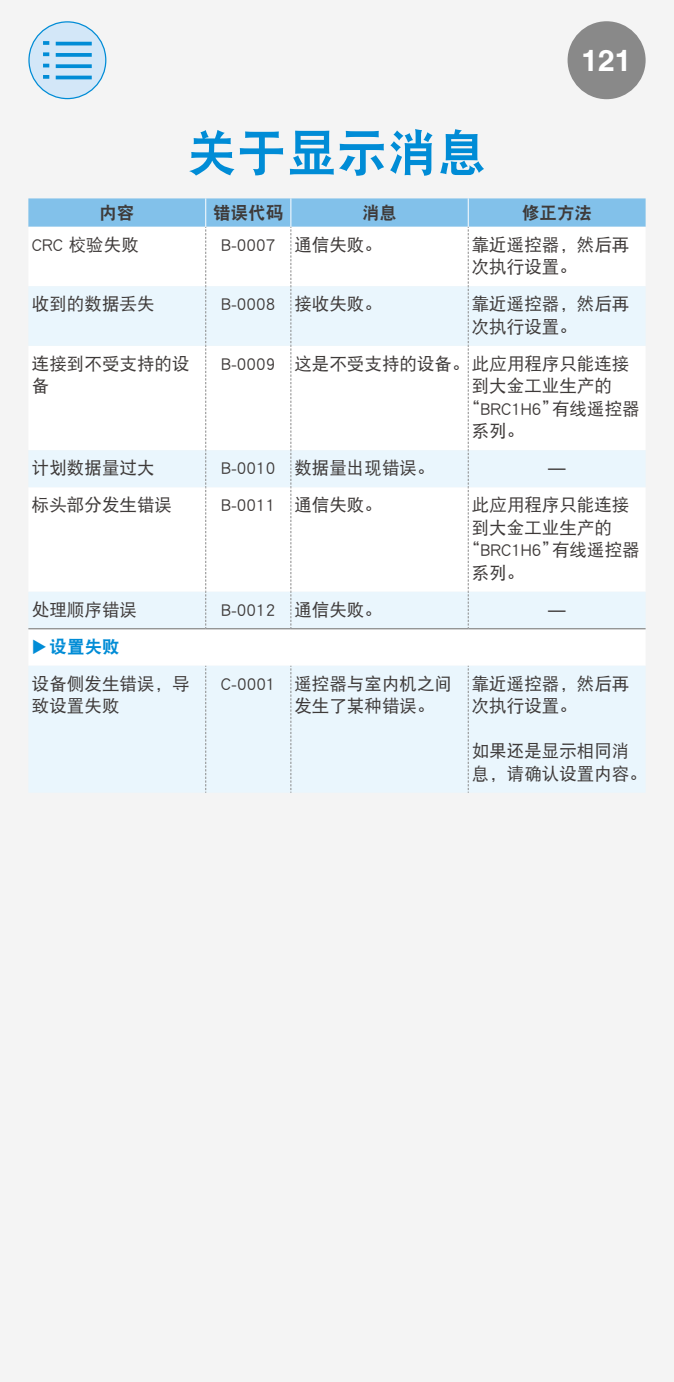
<style>
.page{position:relative;width:674px;height:1382px;background:#fff}
.page>*{position:absolute;margin:0;border:0;box-sizing:border-box;transform-origin:0 0}
.t1{font:50px "DF Hei GB W9";color:#008cd6}
.t2{font:700 30px "Helvetica LT Com";color:#fff}
.t3{font:17.5px/22.5px "DF Hei GB W5";color:#3e3a39}
.t4{font:17.5px "DF Hei GB W9";color:#3e3a39}
.t5{font:17.5px "DF Hei GB W9";color:#008cd6}
.t6{font:17.5px "Helvetica LT Com";color:#3e3a39}
</style>
<div class="page">
<div style="left:0;top:0;width:673px;height:1382px;background:#f4f4f4"></div>
<div style="left:567px;top:21px;width:78px;height:78px;background:#898989;border-radius:50%"></div>
<div style="left:29px;top:22px;width:77px;height:77px;background:#d3e7f8;border-radius:50%"></div>
<div style="left:28px;top:21px;width:78px;height:78px;border:1px solid #008cd6;border-radius:50%"></div>
<hr style="left:56px;top:42px;width:36px;height:3px;background:#008cd6">
<svg style="left:43px;top:41px;width:6px;height:4px"></svg>
<svg style="left:56px;top:53px;width:36px;height:4px"></svg>
<svg style="left:43px;top:52px;width:6px;height:4px"></svg>
<svg style="left:56px;top:64px;width:36px;height:4px"></svg>
<svg style="left:43px;top:64px;width:6px;height:3px"></svg>
<hr style="left:56px;top:76px;width:36px;height:3px;background:#008cd6">
<svg style="left:43px;top:75px;width:6px;height:4px"></svg>
<svg style="left:28px;top:629px;width:617px;height:164px;fill:#eaf6fd"></svg>
<svg style="left:205px;top:666px;width:1px;height:127px"></svg>
<svg style="left:290px;top:666px;width:1px;height:127px"></svg>
<svg style="left:467px;top:666px;width:1px;height:127px"></svg>
<hr style="left:28px;top:628px;width:178px;height:1px;background:#898989">
<hr style="left:206px;top:628px;width:85px;height:1px;background:#898989">
<hr style="left:291px;top:628px;width:177px;height:1px;background:#898989">
<hr style="left:468px;top:628px;width:177px;height:1px;background:#898989">
<svg style="left:28px;top:198px;width:617px;height:430px"></svg>
<svg style="left:33px;top:639px;width:13px;height:15px"></svg>
<h1 class="t1" style="left:187px;top:126px;width:301px">关于显示消息</h1>
<h2 class="t2" style="left:581px;top:42px;width:52px">121</h2>
<p class="t4" style="left:99px;top:203px;width:36px">内容</p>
<p class="t4" style="left:213px;top:203px;width:71px">错误代码</p>
<p class="t4" style="left:362px;top:203px;width:36px">消息</p>
<p class="t4" style="left:521px;top:203px;width:71px">修正方法</p>
<p class="t3" style="left:32px;top:233px;width:108px">CRC 校验失败</p>
<p class="t3" style="left:221px;top:233px;width:162px">B-0007 通信失败。</p>
<p class="t3" style="left:471px;top:233px;width:159px">靠近遥控器，然后再次执行设置。</p>
<p class="t3" style="left:32px;top:292px;width:124px">收到的数据丢失</p>
<p class="t3" style="left:221px;top:292px;width:162px">B-0008 接收失败。</p>
<p class="t3" style="left:471px;top:292px;width:159px">靠近遥控器，然后再次执行设置。</p>
<p class="t3" style="left:32px;top:352px;width:159px">连接到不受支持的设备</p>
<p class="t3" style="left:221px;top:352px;width:409px">B-0009 这是不受支持的设备。此应用程序只能连接</p>
<p class="t3" style="left:471px;top:374px;width:141px">到大金工业生产的</p>
<p class="t3" style="left:463px;top:397px;width:178px">“BRC1H6”有线遥控器</p>
<p class="t3" style="left:471px;top:419px;width:54px">系列。</p>
<p class="t3" style="left:32px;top:456px;width:124px">计划数据量过大</p>
<p class="t3" style="left:221px;top:456px;width:215px">B-0010 数据量出现错误。</p>
<p class="t6" style="left:548px;top:458px;width:19px">—</p>
<p class="t3" style="left:32px;top:493px;width:141px">标头部分发生错误</p>
<p class="t3" style="left:221px;top:493px;width:162px">B-0011 通信失败。</p>
<p class="t3" style="left:471px;top:493px;width:159px">此应用程序只能连接</p>
<p class="t3" style="left:471px;top:516px;width:141px">到大金工业生产的</p>
<p class="t3" style="left:463px;top:538px;width:178px">“BRC1H6”有线遥控器</p>
<p class="t3" style="left:471px;top:561px;width:54px">系列。</p>
<p class="t3" style="left:32px;top:598px;width:106px">处理顺序错误</p>
<p class="t3" style="left:221px;top:598px;width:162px">B-0012 通信失败。</p>
<p class="t6" style="left:548px;top:599px;width:19px">—</p>
<p class="t5" style="left:50px;top:637px;width:71px">设置失败</p>
<p class="t3" style="left:32px;top:672px;width:159px">设备侧发生错误，导致设置失败</p>
<p class="t3" style="left:294px;top:672px;width:159px;text-indent:-73px">C-0001 遥控器与室内机之间发生了某种错误。</p>
<p class="t3" style="left:471px;top:672px;width:159px">靠近遥控器，然后再次执行设置。</p>
<p class="t3" style="left:471px;top:739px;width:176px">如果还是显示相同消息，请确认设置内容。</p>
</div>
